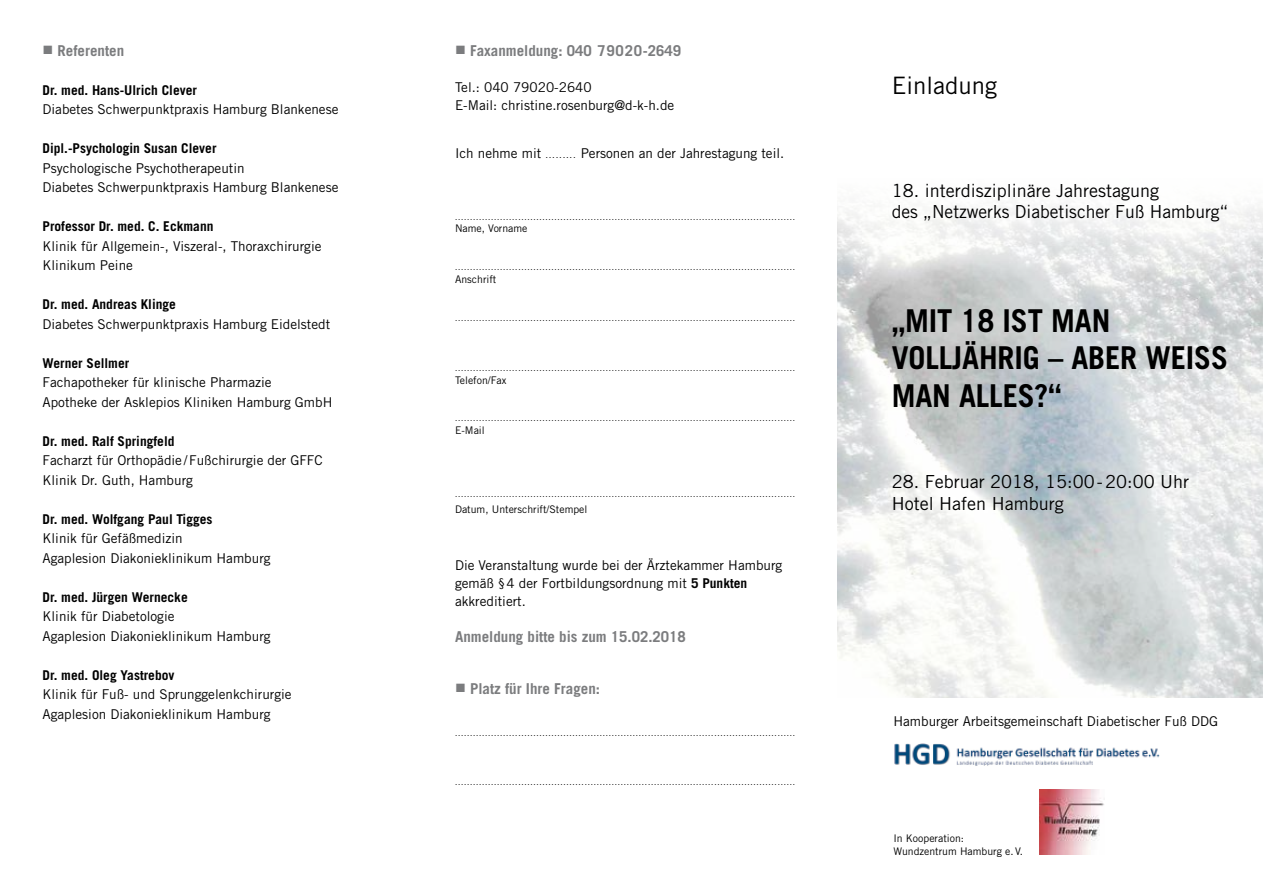
<style>
.page{position:relative;width:1263px;height:893px;background:#fff}
.page>*{position:absolute;margin:0;border:0;box-sizing:border-box;transform-origin:0 0}
.t1{font:700 31.5px/37.8px "Trade Gothic LT Std";letter-spacing:-.005em;color:#000}
.t2{font:24px "Trade Gothic LT Std";color:#000}
.t3{font:18px/21.6px "Trade Gothic LT Std";color:#000}
.t4{font:700 15px "Trade Gothic LT Std";color:#7b7c7e}
.t5{font:13.5px/19.5px "Trade Gothic LT Std";color:#000}
.t6{font:700 13.5px "Trade Gothic LT Std";color:#000}
.t7{font:10.5px/12.6px "Trade Gothic LT Std";color:#000}
.t8{font:9px "Palatino LT Std";color:#000}
.s1{font-family:"Arial";font-weight:400;font-size:18px}
.s2{font-size:9px}
.s3{font-weight:700}
</style>
<div class="page">
<img style="left:838px;top:202px;width:425px;height:495px">
<img style="left:1040px;top:790px;width:64px;height:65px">
<img style="left:894px;top:743px;width:266px;height:23px">
<h3 class="t4" style="left:43px;top:41px;width:83px"><span class="s1">■</span> Referenten</h3>
<h3 class="t6" style="left:43px;top:82px;width:156px">Dr. med. Hans-Ulrich Clever</h3>
<h3 class="t5" style="left:43px;top:99px;width:297px">Diabetes Schwerpunktpraxis Hamburg Blankenese</h3>
<h3 class="t6" style="left:43px;top:140px;width:176px">Dipl.-Psychologin Susan Clever</h3>
<h3 class="t5" style="left:43px;top:158px;width:297px">Psychologische Psychotherapeutin<br>Diabetes Schwerpunktpraxis Hamburg Blankenese</h3>
<h3 class="t6" style="left:43px;top:218px;width:173px">Professor Dr. med. C. Eckmann</h3>
<h3 class="t5" style="left:43px;top:236px;width:280px">Klinik für Allgemein-, Viszeral-, Thoraxchirurgie<br>Klinikum Peine</h3>
<h3 class="t6" style="left:43px;top:296px;width:135px">Dr. med. Andreas Klinge</h3>
<h3 class="t5" style="left:43px;top:314px;width:289px">Diabetes Schwerpunktpraxis Hamburg Eidelstedt</h3>
<h3 class="t6" style="left:43px;top:354px;width:88px">Werner Sellmer</h3>
<h3 class="t5" style="left:43px;top:372px;width:291px">Fachapotheker für klinische Pharmazie<br>Apotheke der Asklepios Kliniken Hamburg GmbH</h3>
<h3 class="t6" style="left:43px;top:432px;width:134px">Dr. med. Ralf Springfeld</h3>
<h3 class="t5" style="left:43px;top:450px;width:282px">Facharzt für Orthopädie/Fußchirurgie der GFFC<br>Klinik Dr. Guth, Hamburg</h3>
<h3 class="t6" style="left:43px;top:510px;width:172px">Dr. med. Wolfgang Paul Tigges</h3>
<h3 class="t5" style="left:43px;top:528px;width:230px">Klinik für Gefäßmedizin<br>Agaplesion Diakonieklinikum Hamburg</h3>
<h3 class="t6" style="left:43px;top:588px;width:147px">Dr. med. Jürgen Wernecke</h3>
<h3 class="t5" style="left:43px;top:606px;width:230px">Klinik für Diabetologie<br>Agaplesion Diakonieklinikum Hamburg</h3>
<h3 class="t6" style="left:43px;top:666px;width:134px">Dr. med. Oleg Yastrebov</h3>
<h3 class="t5" style="left:43px;top:684px;width:251px">Klinik für Fuß- und Sprunggelenkchirurgie<br>Agaplesion Diakonieklinikum Hamburg</h3>
<h3 class="t4" style="left:455px;top:41px;width:228px"><span class="s1">■</span> Faxanmeldung: 040 79020-2649</h3>
<h3 class="t5" style="left:455px;top:78px;width:221px;line-height:18px">Tel.: 040 79020-2640<br>E-Mail: christine.rosenburg@d-k-h.de</h3>
<h3 class="t5" style="left:455px;top:143px;width:331px">Ich nehme mit <span class="s2">.........</span> Personen an der Jahrestagung teil.</h3>
<p class="t8" style="left:455px;top:211px;width:341px">.................................................................................................................</p>
<p class="t7" style="left:455px;top:222px;width:74px">Name, Vorname</p>
<p class="t8" style="left:455px;top:262px;width:341px">.................................................................................................................</p>
<p class="t7" style="left:455px;top:273px;width:43px">Anschrift</p>
<p class="t8" style="left:455px;top:312px;width:341px">.................................................................................................................</p>
<p class="t8" style="left:455px;top:363px;width:341px">.................................................................................................................</p>
<p class="t7" style="left:455px;top:373px;width:53px">Telefon/Fax</p>
<p class="t8" style="left:455px;top:413px;width:341px">.................................................................................................................</p>
<p class="t7" style="left:455px;top:424px;width:31px">E-Mail</p>
<p class="t8" style="left:455px;top:489px;width:341px">.................................................................................................................</p>
<p class="t7" style="left:455px;top:503px;width:134px">Datum, Unterschrift/Stempel</p>
<h3 class="t5" style="left:455px;top:556px;width:329px;line-height:18px">Die Veranstaltung wurde bei der Ärztekammer Hamburg gemäß §4 der Fortbildungsordnung mit <span class="s3">5 Punkten </span>akkreditiert.</h3>
<h3 class="t4" style="left:455px;top:628px;width:232px">Anmeldung bitte bis zum 15.02.2018</h3>
<h3 class="t4" style="left:455px;top:679px;width:147px"><span class="s1">■</span> Platz für Ihre Fragen:</h3>
<p class="t8" style="left:455px;top:728px;width:341px">.................................................................................................................</p>
<p class="t8" style="left:455px;top:777px;width:341px">.................................................................................................................</p>
<h2 class="t2" style="left:892px;top:71px;width:107px">Einladung</h2>
<h3 class="t3" style="left:892px;top:179px;width:338px">18. interdisziplinäre Jahrestagung<br>des „Netzwerks Diabetischer Fuß Hamburg“</h3>
<h1 class="t1" style="left:892px;top:301px;width:338px">„MIT 18 IST MAN<br>VOLLJÄHRIG – ABER WEISS<br>MAN ALLES?“</h1>
<h3 class="t3" style="left:892px;top:471px;width:299px">28. Februar 2018, 15:00-20:00 Uhr<br>Hotel Hafen Hamburg</h3>
<h3 class="t5" style="left:893px;top:711px;width:326px">Hamburger Arbeitsgemeinschaft Diabetischer Fuß DDG</h3>
<p class="t7" style="left:893px;top:832px;width:131px">In Kooperation:<br>Wundzentrum Hamburg e.V.</p>
</div>
